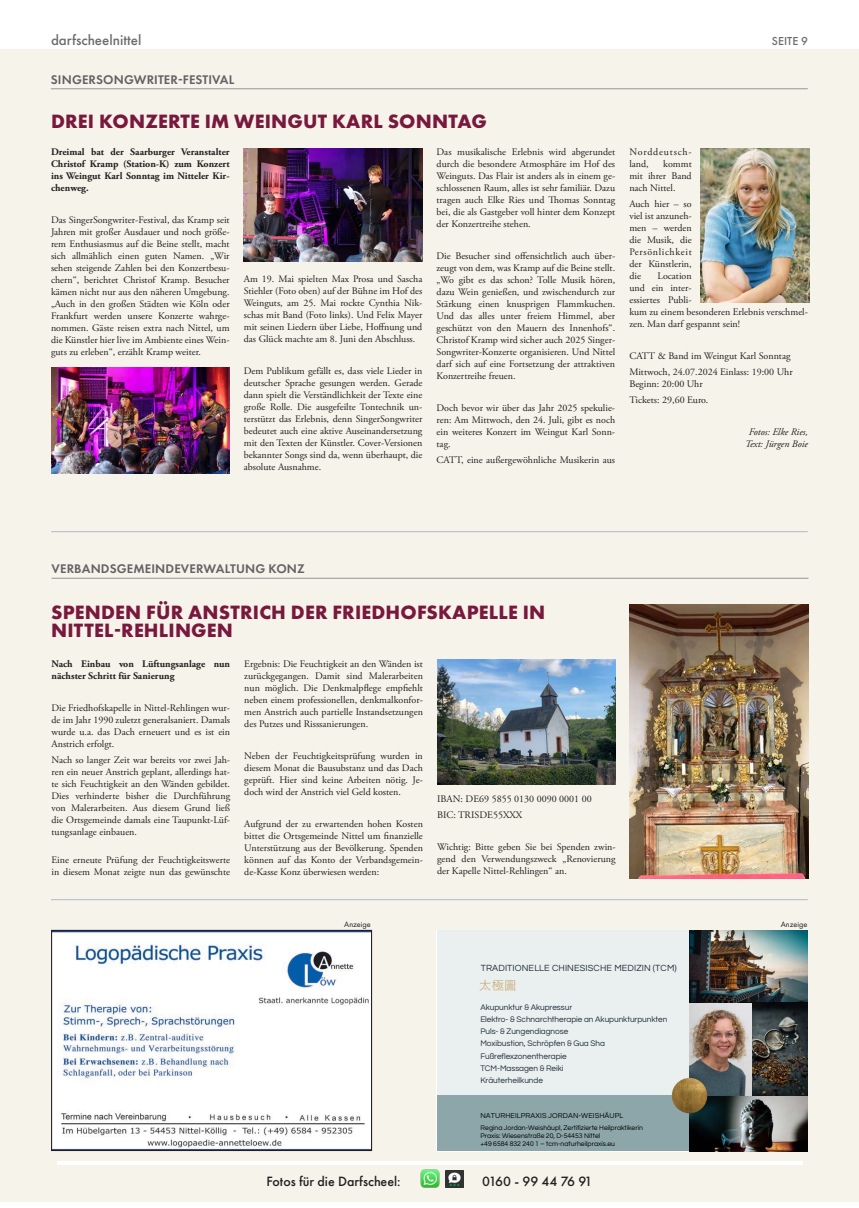
<style>
.page{position:relative;width:859px;height:1208px;background:#fff}
.page>*{position:absolute;margin:0;border:0;box-sizing:border-box;transform-origin:0 0}
.t1{font:700 20px/18px "Futura PT";letter-spacing:.01em;color:#79183d}
.t2{font:500 15px "Futura PT";color:#6c6d70}
.t3{font:500 14px "Futura PT";color:#231f20}
.t4{font:500 14px "Futura PT";letter-spacing:-.085em;color:#231f20}
.t5{font:600 13px "Futura PT";letter-spacing:.01em;color:#636366}
.t6{font:12.3px "Yu Gothic";color:#c49f5d}
.t7{font:500 12px "Futura PT";color:#6c6d70}
.t8{font:10px/12px "Adobe Garamond Pro";color:#231f20;text-align:justify}
.t9{font:700 10px/12px "Adobe Garamond Pro";color:#231f20;text-align:justify}
.t10{font:italic 10px/12px "Adobe Garamond Pro";color:#231f20;text-align:center}
.t11{font:10px/12px "Adobe Garamond Pro";letter-spacing:.08em;color:#231f20}
.t12{font:9.1px "Questrial";letter-spacing:.015em;color:#1d2d3a}
.t13{font:8.2px/12.2px "Questrial";letter-spacing:-.005em;color:#1d2d3a}
.t14{font:8.2px "Futura PT";color:#231f20}
.t15{font:7.3px "Questrial";letter-spacing:.015em;color:#000}
.t16{font:6.9px/8.2px "Questrial";color:#000}
</style>
<div class="page">
<div style="left:0;top:0;width:859px;height:1202px;background:#f6f3eb"></div>
<img style="left:446px;top:1170px;width:17px;height:17px">
<div style="left:0;top:0;width:859px;height:48px;background:#fff"></div>
<hr style="left:57px;top:1161px;width:745px;height:3px;background:#fff">
<img style="left:420px;top:1169px;width:20px;height:19px">
<img style="left:53px;top:932px;width:317px;height:217px">
<div style="left:51px;top:930px;width:321px;height:221px;border:1px solid #231f20"></div>
<hr style="left:51px;top:531px;width:757px;height:1px;background:#afb9c6">
<hr style="left:51px;top:88px;width:757px;height:1px;background:#939598">
<img style="left:51px;top:368px;width:179px;height:105px">
<img style="left:244px;top:148px;width:178px;height:113px">
<img style="left:700px;top:148px;width:109px;height:154px">
<div style="left:437px;top:930px;width:280px;height:165px;background:#eaefef"></div>
<div style="left:437px;top:1095px;width:280px;height:56px;background:#8da6a9"></div>
<img style="left:690px;top:930px;width:118px;height:73px">
<img style="left:689px;top:1095px;width:119px;height:56px">
<img style="left:751px;top:1003px;width:57px;height:92px">
<img style="left:690px;top:1003px;width:61px;height:93px">
<img style="left:672px;top:1078px;width:35px;height:35px;border-radius:18px">
<hr style="left:51px;top:899px;width:757px;height:1px;background:#afb9c6">
<hr style="left:52px;top:578px;width:756px;height:1px;background:#939598">
<img style="left:630px;top:604px;width:178px;height:274px">
<img style="left:437px;top:659px;width:179px;height:125px">
<h2 class="t2" style="left:51px;top:31px;width:92px">darfscheelnittel</h2>
<p class="t7" style="left:772px;top:34px;width:38px">SEITE 9</p>
<h3 class="t5" style="left:51px;top:71px;width:185px">SINGERSONGWRITER-FESTIVAL</h3>
<h1 class="t1" style="left:51px;top:112px;width:437px">DREI KONZERTE IM WEINGUT KARL SONNTAG</h1>
<p class="t9" style="left:51px;top:146px;width:180px">Dreimal bat der Saarburger Veranstalter Christof Kramp (Station-K) zum Konzert ins Weingut Karl Sonntag im Nitteler Kir&shy;chenweg.</p>
<p class="t8" style="left:51px;top:214px;width:180px">Das SingerSongwriter-Festival, das Kramp seit Jahren mit großer Ausdauer und noch größe&shy;rem Enthusiasmus auf die Beine stellt, macht sich allmählich einen guten Namen. „Wir sehen steigende Zahlen bei den Konzertbesu&shy;chern“, berichtet Christof Kramp. Besucher kämen nicht nur aus den näheren Umgebung. „Auch in den großen Städten wie Köln oder Frankfurt werden unsere Konzerte wahrge&shy;nommen. Gäste reisen extra nach Nittel, um die Künstler hier live im Ambiente eines Wein&shy;guts zu erleben“, erzählt Kramp weiter.</p>
<p class="t8" style="left:244px;top:273px;width:180px">Am 19. Mai spielten Max Prosa und Sascha Stiehler (Foto oben) auf der Bühne im Hof des Weinguts, am 25. Mai rockte Cynthia Nik&shy;schas mit Band (Foto links). Und Felix Mayer mit seinen Liedern über Liebe, Hoffnung und das Glück machte am 8. Juni den Abschluss.</p>
<p class="t8" style="left:244px;top:365px;width:180px">Dem Publikum gefällt es, dass viele Lieder in deutscher Sprache gesungen werden. Gerade dann spielt die Verständlichkeit der Texte eine große Rolle. Die ausgefeilte Tontechnik un&shy;terstützt das Erlebnis, denn SingerSongwriter bedeutet auch eine aktive Auseinandersetzung mit den Texten der Künstler. Cover-Versionen bekannter Songs sind da, wenn überhaupt, die absolute Ausnahme.</p>
<p class="t8" style="left:437px;top:146px;width:180px">Das musikalische Erlebnis wird abgerundet durch die besondere Atmosphäre im Hof des Weinguts. Das Flair ist anders als in einem ge&shy;schlossenen Raum, alles ist sehr familiär. Dazu tragen auch Elke Ries und Thomas Sonntag bei, die als Gastgeber voll hinter dem Konzept der Konzertreihe stehen.</p>
<p class="t8" style="left:437px;top:250px;width:180px">Die Besucher sind offensichtlich auch über&shy;zeugt von dem, was Kramp auf die Beine stellt. „Wo gibt es das schon? Tolle Musik hören, dazu Wein genießen, und zwischendurch zur Stärkung einen knusprigen Flammkuchen.<br>Und das alles unter freiem Himmel, aber geschützt von den Mauern des Innenhofs“.<br>Christof Kramp wird sicher auch 2025 Singer-Songwriter-Konzerte organisieren. Und Nittel darf sich auf eine Fortsetzung der attraktiven Konzertreihe freuen.</p>
<p class="t8" style="left:437px;top:402px;width:180px">Doch bevor wir über das Jahr 2025 spekulie&shy;ren: Am Mittwoch, den 24. Juli, gibt es noch ein weiteres Konzert im Weingut Karl Sonn&shy;tag.</p>
<p class="t8" style="left:437px;top:454px;width:180px">CATT, eine außergewöhnliche Musikerin aus</p>
<p class="t11" style="left:629px;top:146px;width:64px">Norddeutsch&shy;land,</p>
<p class="t8" style="left:629px;top:158px;width:64px;text-indent:34px">kommt mit ihrer Band nach Nittel.</p>
<p class="t8" style="left:629px;top:198px;width:64px">Auch hier – so viel ist anzuneh&shy;men – werden die Musik, die Persönlichkeit der Künstlerin, die</p>
<p class="t8" style="left:629px;top:270px;width:180px;text-align:left;text-indent:28px">Location<br>und ein inter-<br>essiertes Publi-<br>kum zu einem besonderen Erlebnis verschmel&shy;zen. Man darf gespannt sein!</p>
<p class="t8" style="left:629px;top:348px;width:165px;line-height:16px">CATT &amp; Band im Weingut Karl Sonntag<br>Mittwoch, 24.07.2024 Einlass: 19:00 Uhr</p>
<p class="t8" style="left:629px;top:376px;width:81px;line-height:16px">Beginn: 20:00 Uhr<br>Tickets: 29,60 Euro.</p>
<p class="t10" style="left:745px;top:426px;width:64px">Fotos: Elke Ries,<br>Text: Jürgen Boie</p>
<h3 class="t5" style="left:52px;top:560px;width:255px">VERBANDSGEMEINDEVERWALTUNG KONZ</h3>
<h1 class="t1" style="left:51px;top:602px;width:496px">SPENDEN FÜR ANSTRICH DER FRIEDHOFSKAPELLE IN<br>NITTEL-REHLINGEN</h1>
<p class="t8" style="left:244px;top:658px;width:180px">Ergebnis: Die Feuchtigkeit an den Wänden ist zurückgegangen. Damit sind Malerarbeiten nun möglich. Die Denkmalpflege empfiehlt neben einem professionellen, denkmalkonfor&shy;men Anstrich auch partielle Instandsetzungen des Putzes und Risssanierungen.</p>
<p class="t8" style="left:244px;top:750px;width:180px">Neben der Feuchtigkeitsprüfung wurden in diesem Monat die Bausubstanz und das Dach geprüft. Hier sind keine Arbeiten nötig. Je&shy;doch wird der Anstrich viel Geld kosten.</p>
<p class="t8" style="left:244px;top:818px;width:180px">Aufgrund der zu erwartenden hohen Kosten bittet die Ortsgemeinde Nittel um finanzielle Unterstützung aus der Bevölkerung. Spenden können auf das Konto der Verbandsgemein&shy;de-Kasse Konz überwiesen werden:</p>
<p class="t9" style="left:52px;top:657px;width:180px">Nach Einbau von Lüftungsanlage nun nächster Schritt für Sanierung</p>
<p class="t8" style="left:52px;top:702px;width:180px">Die Friedhofskapelle in Nittel-Rehlingen wur&shy;de im Jahr 1990 zuletzt generalsaniert. Damals wurde u.a. das Dach erneuert und es ist ein Anstrich erfolgt.</p>
<p class="t8" style="left:52px;top:754px;width:180px">Nach so langer Zeit war bereits vor zwei Jah&shy;ren ein neuer Anstrich geplant, allerdings hat&shy;te sich Feuchtigkeit an den Wänden gebildet.<br>Dies verhinderte bisher die Durchführung von Malerarbeiten. Aus diesem Grund ließ die Ortsgemeinde damals eine Taupunkt-Lüf&shy;tungsanlage einbauen.</p>
<p class="t8" style="left:52px;top:854px;width:180px">Eine erneute Prüfung der Feuchtigkeitswerte in diesem Monat zeigte nun das gewünschte</p>
<p class="t8" style="left:437px;top:791px;width:156px;line-height:16px">IBAN: DE69 5855 0130 0090 0001 00<br>BIC: TRISDE55XXX</p>
<p class="t8" style="left:437px;top:841px;width:180px">Wichtig: Bitte geben Sie bei Spenden zwin&shy;gend den Verwendungszweck „Renovierung der Kapelle Nittel-Rehlingen“ an.</p>
<p class="t14" style="left:344px;top:919px;width:28px">Anzeige</p>
<p class="t14" style="left:781px;top:919px;width:28px">Anzeige</p>
<p class="t12" style="left:481px;top:961px;width:198px">TRADITIONELLE CHINESISCHE MEDIZIN (TCM)</p>
<p class="t6" style="left:479px;top:973px;width:39px">太極圖</p>
<p class="t13" style="left:480px;top:1001px;width:188px">Akupunktur &amp; Akupressur<br>Elektro- &amp; Schnarchtherapie an Akupunkturpunkten<br>Puls- &amp; Zungendiagnose<br>Moxibustion, Schröpfen &amp; Gua Sha<br>Fußreflexzonentherapie<br>TCM-Massagen &amp; Reiki<br>Kräuterheilkunde</p>
<p class="t15" style="left:480px;top:1110px;width:145px">NATURHEILPRAXIS JORDAN-WEISHÄUPL</p>
<p class="t16" style="left:481px;top:1123px;width:164px">Regina Jordan-Weishäupl, Zertifizierte Heilpraktikerin<br>Praxis: Wiesenstraße 20, D-54453 Nittel<br>+49 6584 832 240 1 – tcm-naturheilpraxis.eu</p>
<h3 class="t3" style="left:266px;top:1173px;width:136px">Fotos für die Darfscheel:</h3>
<h3 class="t4" style="left:482px;top:1173px;width:112px">0160 - 99 44 76 91</h3>
</div>
